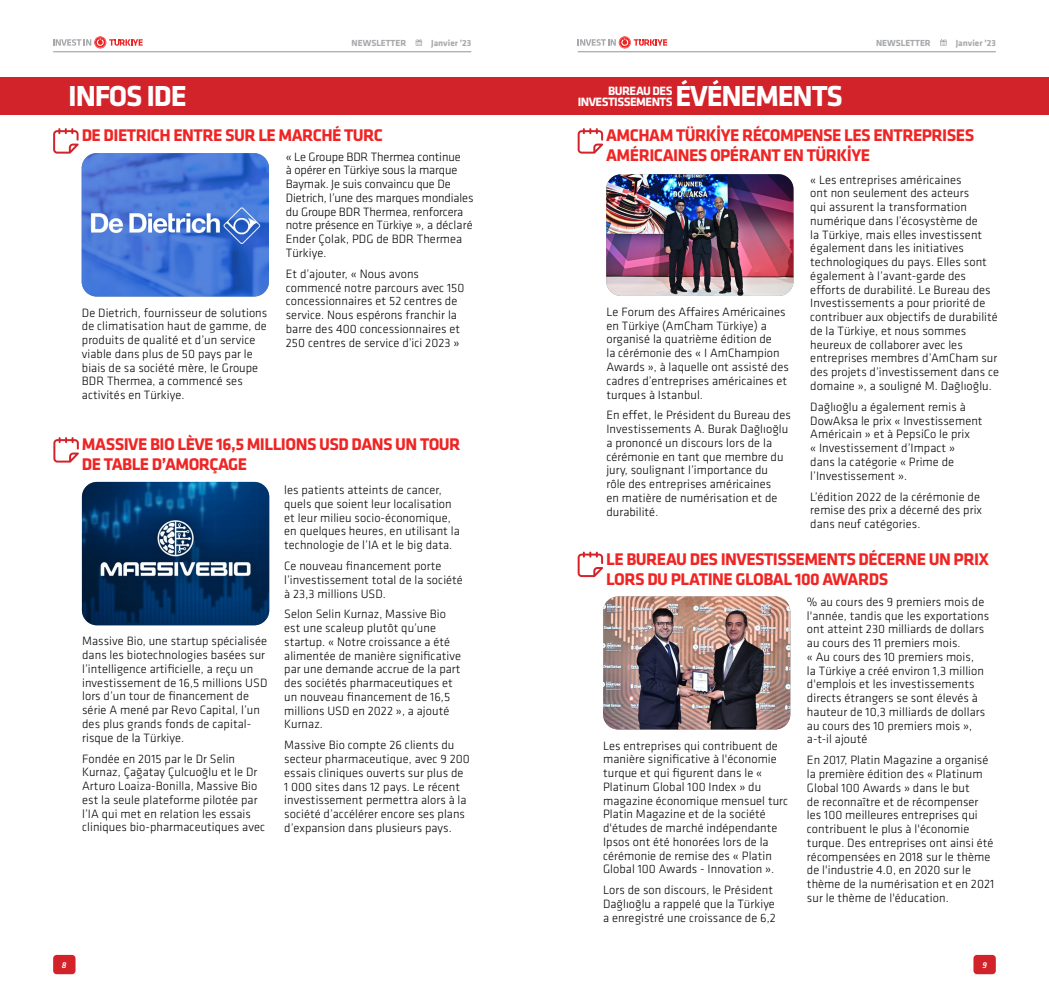
<style>
.page{position:relative;width:1049px;height:993px;background:#fff}
.page>*{position:absolute;margin:0;border:0;box-sizing:border-box;transform-origin:0 0}
.t1{font:700 30px "Klavika";letter-spacing:-.04em;color:#fff}
.t2{font:700 17.5px/20px "Klavika";letter-spacing:-.03em;color:#ee2524}
.t3{font:300 12.5px/13.8px "Klavika";letter-spacing:.005em;color:#000}
.t4{font:700 12.5px/11.2px "Klavika";letter-spacing:-.04em;color:#fff;text-align:right}
.t5{font:700 9.12px "Klavika";color:#a7a9ac}
.t6{font:italic 500 8.75px "Klavika";color:#fff}
</style>
<div class="page">
<svg style="left:416px;top:39px;width:6px;height:7px"></svg>
<svg style="left:940px;top:39px;width:6px;height:7px"></svg>
<svg style="left:53px;top:36px;width:90px;height:12px"></svg>
<div style="left:53px;top:954px;width:23px;height:19px;background:#d2232a;border-radius:4px"></div>
<div style="left:973px;top:954px;width:23px;height:19px;background:#d2232a;border-radius:4px"></div>
<div style="left:0;top:77px;width:1049px;height:38px;background:#d2232a"></div>
<img style="left:606px;top:174px;width:187px;height:122px">
<svg style="left:578px;top:128px;width:25px;height:25px"></svg>
<img style="left:82px;top:153px;width:187px;height:143px">
<img style="left:82px;top:481px;width:187px;height:144px">
<svg style="left:53px;top:128px;width:26px;height:25px"></svg>
<svg style="left:53px;top:437px;width:26px;height:25px"></svg>
<img style="left:603px;top:596px;width:187px;height:133px">
<svg style="left:578px;top:551px;width:25px;height:26px"></svg>
<hr style="left:578px;top:52px;width:418px;height:1px;background:#939598">
<hr style="left:53px;top:52px;width:418px;height:1px;background:#939598">
<svg style="left:578px;top:36px;width:89px;height:12px"></svg>
<p class="t5" style="left:352px;top:38px;width:56px">NEWSLETTER</p>
<p class="t5" style="left:431px;top:38px;width:42px">Janvier ’23</p>
<p class="t5" style="left:876px;top:38px;width:56px">NEWSLETTER</p>
<p class="t5" style="left:956px;top:38px;width:42px">Janvier ’23</p>
<h1 class="t1" style="left:68px;top:80px;width:120px">INFOS IDE</h1>
<h2 class="t2" style="left:82px;top:126px;width:303px">DE DIETRICH ENTRE SUR LE MARCHÉ TURC</h2>
<p class="t3" style="left:82px;top:306px;width:187px">De Dietrich, fournisseur de solutions de climatisation haut de gamme, de produits de qualité et d’un service viable dans plus de 50 pays par le biais de sa société mère, le Groupe<br>BDR Thermea, a commencé ses activités en Türkiye.</p>
<p class="t3" style="left:286px;top:150px;width:189px">« Le Groupe BDR Thermea continue<br>à opérer en Türkiye sous la marque<br>Baymak. Je suis convaincu que De<br>Dietrich, l’une des marques mondiales du Groupe BDR Thermea, renforcera notre présence en Türkiye », a déclaré<br>Ender Çolak, PDG de BDR Thermea<br>Türkiye.</p>
<p class="t3" style="left:286px;top:267px;width:180px">Et d’ajouter, « Nous avons commencé notre parcours avec 150 concessionnaires et 52 centres de service. Nous espérons franchir la barre des 400 concessionnaires et<br>250 centres de service d’ici 2023 »</p>
<h2 class="t2" style="left:82px;top:434px;width:380px">MASSIVE BIO LÈVE 16,5 MILLIONS USD DANS UN TOUR<br>DE TABLE D’AMORÇAGE</h2>
<p class="t3" style="left:82px;top:634px;width:187px">Massive Bio, une startup spécialisée dans les biotechnologies basées sur l’intelligence artificielle, a reçu un investissement de 16,5 millions USD lors d’un tour de financement de série A mené par Revo Capital, l’un des plus grands fonds de capital&shy;risque de la Türkiye.</p>
<p class="t3" style="left:82px;top:751px;width:184px">Fondée en 2015 par le Dr Selin Kurnaz, Çağatay Çulcuoğlu et le Dr Arturo Loaiza-Bonilla, Massive Bio est la seule plateforme pilotée par l’IA qui met en relation les essais cliniques bio-pharmaceutiques avec</p>
<p class="t3" style="left:284px;top:483px;width:177px">les patients atteints de cancer, quels que soient leur localisation et leur milieu socio-économique, en quelques heures, en utilisant la technologie de l’IA et le big data.</p>
<p class="t3" style="left:284px;top:559px;width:180px">Ce nouveau financement porte l’investissement total de la société à 23,3 millions USD.</p>
<p class="t3" style="left:284px;top:607px;width:178px">Selon Selin Kurnaz, Massive Bio est une scaleup plutôt qu’une startup. « Notre croissance a été alimentée de manière significative par une demande accrue de la part des sociétés pharmaceutiques et un nouveau financement de 16,5 millions USD en 2022 », a ajouté<br>Kurnaz.</p>
<p class="t3" style="left:284px;top:738px;width:187px">Massive Bio compte 26 clients du secteur pharmaceutique, avec 9 200 essais cliniques ouverts sur plus de 1 000 sites dans 12 pays. Le récent investissement permettra alors à la société d’accélérer encore ses plans d’expansion dans plusieurs pays.</p>
<h1 class="t1" style="left:675px;top:80px;width:169px">ÉVÉNEMENTS</h1>
<p class="t4" style="left:578px;top:85px;width:96px">BUREAU DES<br>INVESTISSEMENTS</p>
<h2 class="t2" style="left:606px;top:126px;width:369px">AMCHAM TÜRKİYE RÉCOMPENSE LES ENTREPRISES<br>AMÉRICAINES OPÉRANT EN TÜRKİYE</h2>
<p class="t3" style="left:606px;top:305px;width:184px">Le Forum des Affaires Américaines en Türkiye (AmCham Türkiye) a organisé la quatrième édition de<br>la cérémonie des « I AmChampion<br>Awards », à laquelle ont assisté des cadres d’entreprises américaines et turques à Istanbul.</p>
<p class="t3" style="left:606px;top:408px;width:186px">En effet, le Président du Bureau des<br>Investissements A. Burak Dağlıoğlu a prononcé un discours lors de la cérémonie en tant que membre du jury, soulignant l’importance du<br>rôle des entreprises américaines<br>en matière de numérisation et de durabilité.</p>
<p class="t3" style="left:810px;top:173px;width:190px">« Les entreprises américaines<br>ont non seulement des acteurs<br>qui assurent la transformation numérique dans l’écosystème de<br>la Türkiye, mais elles investissent également dans les initiatives technologiques du pays. Elles sont également à l’avant-garde des efforts de durabilité. Le Bureau des Investissements a pour priorité de contribuer aux objectifs de durabilité de la Türkiye, et nous sommes heureux de collaborer avec les entreprises membres d’AmCham sur des projets d’investissement dans ce domaine », a souligné M. Dağlıoğlu.</p>
<p class="t3" style="left:810px;top:400px;width:174px">Dağlıoğlu a également remis à<br>DowAksa le prix « Investissement<br>Américain » et à PepsiCo le prix<br>« Investissement d’Impact » dans la catégorie « Prime de l’Investissement ».</p>
<p class="t3" style="left:810px;top:489px;width:173px">L’édition 2022 de la cérémonie de remise des prix a décerné des prix dans neuf catégories.</p>
<h2 class="t2" style="left:606px;top:549px;width:385px">LE BUREAU DES INVESTISSEMENTS DÉCERNE UN PRIX<br>LORS DU PLATINE GLOBAL 100 AWARDS</h2>
<p class="t3" style="left:603px;top:738px;width:187px">Les entreprises qui contribuent de manière significative à l'économie turque et qui figurent dans le «<br>Platinum Global 100 Index » du magazine économique mensuel turc<br>Platin Magazine et de la société d'études de marché indépendante<br>Ipsos ont été honorées lors de la cérémonie de remise des « Platin<br>Global 100 Awards - Innovation ».</p>
<p class="t3" style="left:603px;top:883px;width:174px">Lors de son discours, le Président<br>Dağlıoğlu a rappelé que la Türkiye a enregistré une croissance de 6,2</p>
<p class="t3" style="left:807px;top:595px;width:184px">% au cours des 9 premiers mois de l'année, tandis que les exportations ont atteint 230 milliards de dollars au cours des 11 premiers mois.<br>« Au cours des 10 premiers mois,<br>la Türkiye a créé environ 1,3 million d'emplois et les investissements directs étrangers se sont élevés à hauteur de 10,3 milliards de dollars au cours des 10 premiers mois », a-t-il ajouté</p>
<p class="t3" style="left:807px;top:753px;width:189px">En 2017, Platin Magazine a organisé la première édition des « Platinum Global 100 Awards » dans le but<br>de reconnaître et de récompenser les 100 meilleures entreprises qui contribuent le plus à l'économie turque. Des entreprises ont ainsi été récompensées en 2018 sur le thème de l'industrie 4.0, en 2020 sur le thème de la numérisation et en 2021 sur le thème de l'éducation.</p>
<p class="t6" style="left:62px;top:959px;width:6px">8</p>
<p class="t6" style="left:982px;top:959px;width:6px">9</p>
</div>
